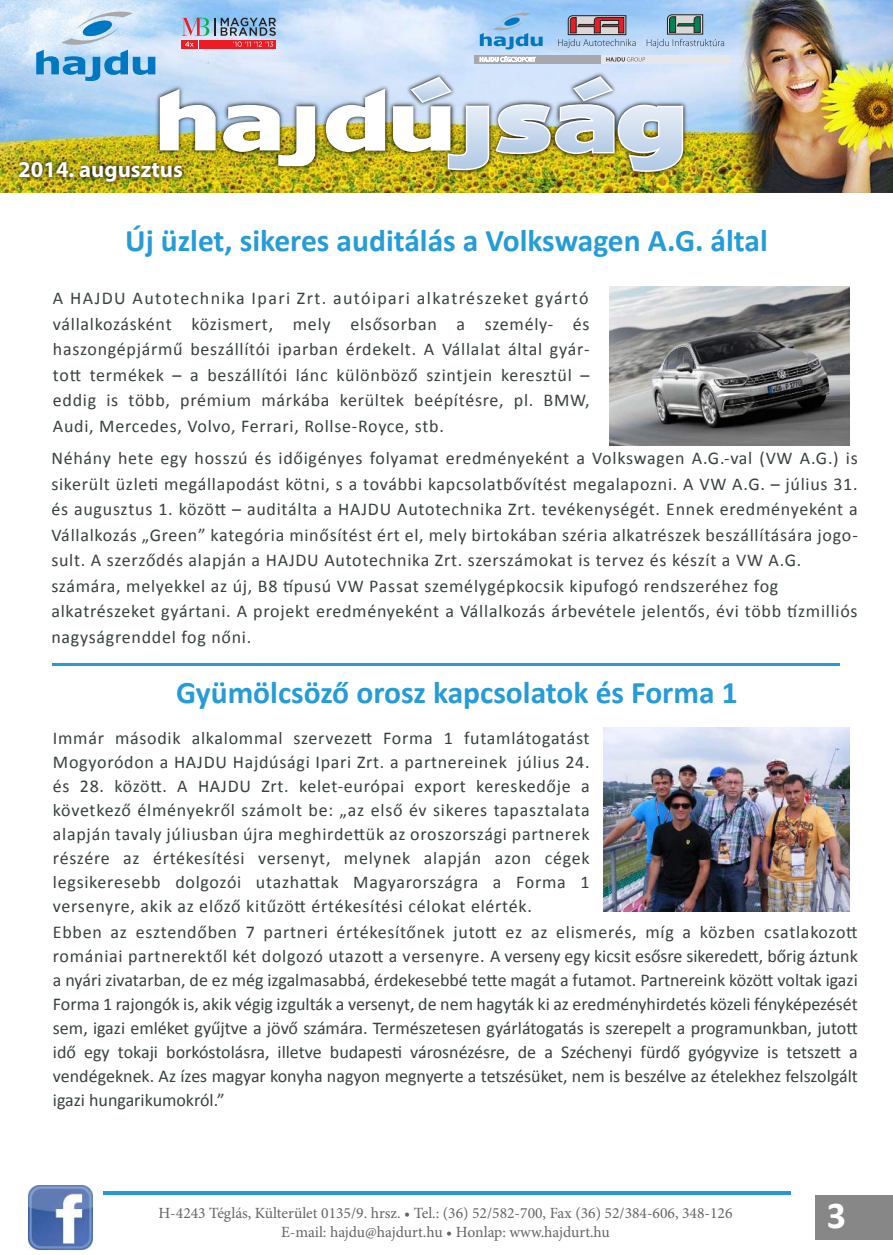
<style>
.page{position:relative;width:893px;height:1255px;background:#fff}
.page>*{position:absolute;margin:0;border:0;box-sizing:border-box;transform-origin:0 0}
.t1{font:700 38.1px "Calibri";color:#fff}
.t2{font:700 31.5px "Calibri";color:#259bd7}
.t3{font:700 22.8px "Myriad Pro";color:#fefefe}
.t4{font:18px/24px "Calibri";letter-spacing:.04em;color:#394040;text-align:justify}
.t5{font:15.6px/18.8px "Minion Pro";color:#636466;text-align:center}
</style>
<div class="page">
<img style="left:0;top:0;width:893px;height:192px">
<img style="left:153px;top:83px;width:69px;height:74px">
<svg style="left:159px;top:88px;width:57px;height:63px"></svg>
<img style="left:217px;top:98px;width:70px;height:60px">
<img style="left:272px;top:100px;width:50px;height:73px">
<img style="left:222px;top:104px;width:94px;height:63px">
<img style="left:319px;top:82px;width:73px;height:77px">
<img style="left:325px;top:88px;width:61px;height:65px">
<img style="left:387px;top:100px;width:5px;height:59px">
<img style="left:404px;top:70px;width:55px;height:5px">
<img style="left:685px;top:98px;width:5px;height:81px">
<img style="left:567px;top:70px;width:53px;height:5px">
<img style="left:392px;top:75px;width:293px;height:106px">
<img style="left:12px;top:152px;width:178px;height:38px">
<hr style="left:103px;top:1191px;width:687px;height:3px;background:#2399d6">
<div style="left:815px;top:1195px;width:78px;height:44px;background:#878787"></div>
<img style="left:29px;top:1185px;width:64px;height:64px">
<svg style="left:36px;top:11px;width:119px;height:70px;background:#a2cbea"></svg>
<div style="left:474px;top:55px;width:256px;height:9px;background:#e6e7e8"></div>
<div style="left:474px;top:55px;width:127px;height:9px;background:#a6a8ab"></div>
<svg style="left:480px;top:12px;width:63px;height:37px;background:#85bbe8"></svg>
<svg style="left:647px;top:14px;width:77px;height:34px;background:#9bb8cd"></svg>
<svg style="left:480px;top:56px;width:56px;height:6px"></svg>
<svg style="left:606px;top:57px;width:39px;height:5px"></svg>
<svg style="left:558px;top:15px;width:78px;height:33px;background:#a6a0b2"></svg>
<div style="left:199px;top:40px;width:77px;height:8px;background:#ec1c24"></div>
<div style="left:182px;top:40px;width:16px;height:8px;background:#ec1c24"></div>
<svg style="left:233px;top:42px;width:40px;height:5px"></svg>
<svg style="left:185px;top:42px;width:9px;height:5px"></svg>
<svg style="left:182px;top:18px;width:94px;height:18px;background:#8699b0"></svg>
<hr style="left:52px;top:663px;width:788px;height:2px;background:#269bd8">
<img style="left:610px;top:286px;width:239px;height:159px">
<img style="left:604px;top:727px;width:246px;height:185px">
<p class="t3" style="left:18px;top:155px;width:166px">2014. augusztus</p>
<h2 class="t2" style="left:125px;top:220px;width:644px">Új üzlet, sikeres auditálás a Volkswagen A.G. által</h2>
<p class="t4" style="left:53px;top:285px;width:538px;line-height:25.5px">A HAJDU Autotechnika Ipari Zrt. autóipari alkatrészeket gyártó vállalkozásként közismert, mely elsősorban a személy- és haszongépjármű beszállítói iparban érdekelt. A Vállalat által gyár&shy;tott termékek – a beszállítói lánc különböző szintjein keresztül – eddig is több, prémium márkába kerültek beépítésre, pl. BMW, Audi, Mercedes, Volvo, Ferrari, Rollse-Royce, stb.</p>
<p class="t4" style="left:51px;top:445px;width:808px;line-height:25.5px;text-align:left">Néhány hete egy hosszú és időigényes folyamat eredményeként a Volkswagen A.G.-val (VW A.G.) is sikerült üzleti megállapodást kötni, s a további kapcsolatbővítést megalapozni. A VW A.G. – július 31. és augusztus 1. között – auditálta a HAJDU Autotechnika Zrt. tevékenységét. Ennek eredményeként a Vállalkozás „Green” kategória minősítést ért el, mely birtokában széria alkatrészek beszállítására jogo&shy;sult. A szerződés alapján a HAJDU Autotechnika Zrt. szerszámokat is tervez és készít a VW A.G. számára, melyekkel az új, B8 típusú VW Passat személygépkocsik kipufogó rendszeréhez fog alkatrészeket gyártani. A projekt eredményeként a Vállalkozás árbevétele jelentős, évi több tízmilliós nagyságrenddel fog nőni.</p>
<h2 class="t2" style="left:176px;top:672px;width:563px">Gyümölcsöző orosz kapcsolatok és Forma 1</h2>
<p class="t4" style="left:53px;top:726px;width:538px">Immár második alkalommal szervezett Forma 1 futamlátogatást Mogyoródon a HAJDU Hajdúsági Ipari Zrt. a partnereinek július 24. és 28. között. A HAJDU Zrt. kelet-európai export kereskedője a következő élményekről számolt be: „az első év sikeres tapasztalata alapján tavaly júliusban újra meghirdettük az oroszországi partnerek részére az értékesítési versenyt, melynek alapján azon cégek legsikeresebb dolgozói utazhattak Magyarországra a Forma 1 versenyre, akik az előző kitűzött értékesítési célokat elérték.</p>
<p class="t4" style="left:53px;top:920px;width:806px">Ebben az esztendőben 7 partneri értékesítőnek jutott ez az elismerés, míg a közben csatlakozott romániai partnerektől két dolgozó utazott a versenyre. A verseny egy kicsit esősre sikeredett, bőrig áztunk a nyári zivatarban, de ez még izgalmasabbá, érdekesebbé tette magát a futamot. Partnereink között voltak igazi Forma 1 rajongók is, akik végig izgulták a versenyt, de nem hagyták ki az eredményhirdetés közeli fényképezését sem, igazi emléket gyűjtve a jövő számára. Természetesen gyárlátogatás is szerepelt a programunkban, jutott idő egy tokaji borkóstolásra, illetve budapesti városnézésre, de a Széchenyi fürdő gyógyvize is tetszett a vendégeknek. Az ízes magyar konyha nagyon megnyerte a tetszésüket, nem is beszélve az ételekhez felszolgált igazi hungarikumokról.”</p>
<p class="t5" style="left:158px;top:1204px;width:576px">H-4243 Téglás, Külterület 0135/9. hrsz. • Tel.: (36) 52/582-700, Fax (36) 52/384-606, 348-126<br>E-mail: hajdu@hajdurt.hu • Honlap: www.hajdurt.hu</p>
<h1 class="t1" style="left:827px;top:1191px;width:21px">3</h1>
</div>
